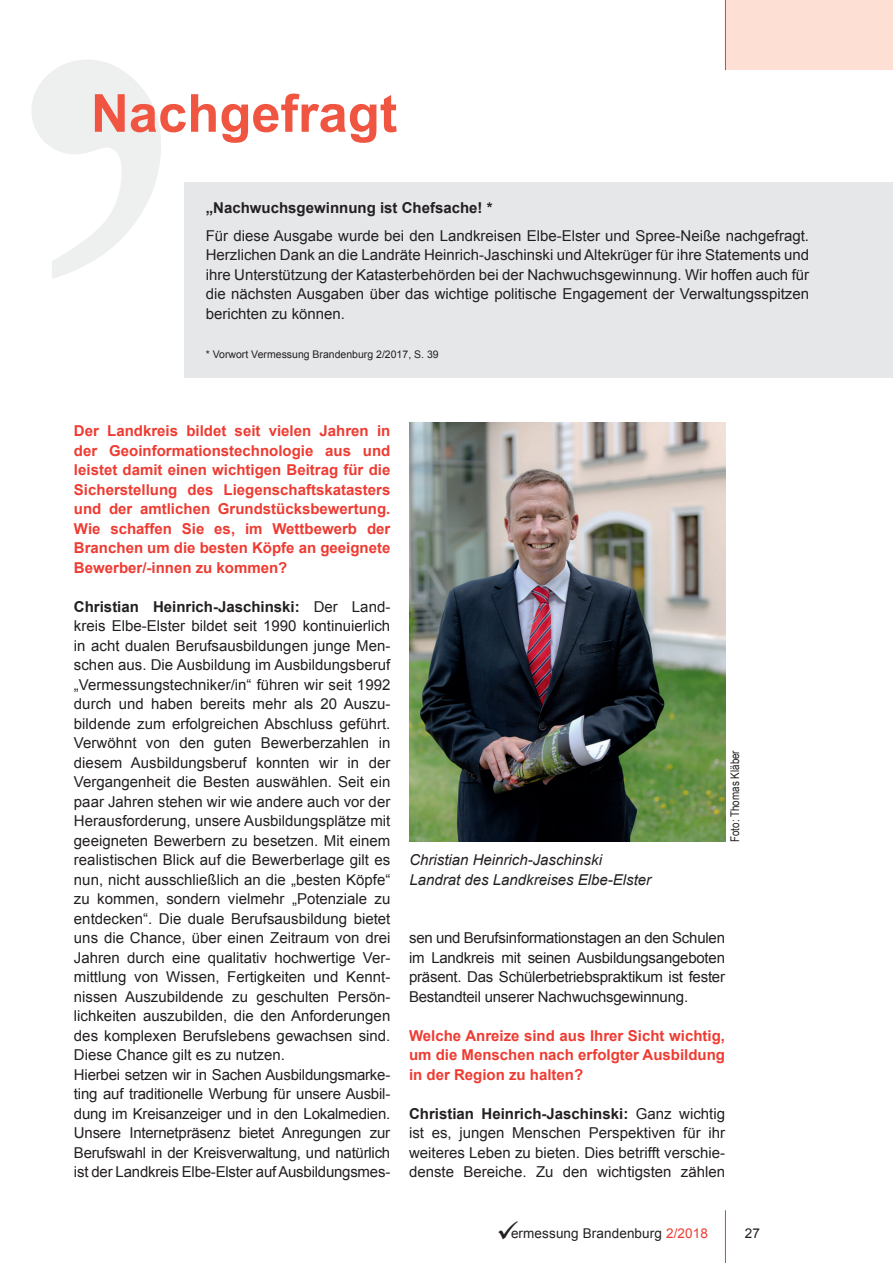
<style>
.page{position:relative;width:893px;height:1263px;background:#fff}
.page>*{position:absolute;margin:0;border:0;box-sizing:border-box;transform-origin:0 0}
.Kapitelüberschrift_2{font:700 52.5px "Arial";color:#f05541}
.Fliess{font:15px/19.5px "Arial";letter-spacing:-.015em;color:#231f20;text-align:justify}
.Fliess-2{font:700 15px/19.5px "Arial";color:#ee3b32;text-align:justify}
.Bildunterschrift_nor{font:15px/19.5px "Arial";color:#231f20;text-align:justify}
.Fliess-3{font:italic 15px "Arial";color:#231f20}
.Fliess_Überschrift{font:700 15px "Arial";color:#231f20}
.t1{font:13.5px "Arial";letter-spacing:.01em;color:#231f20}
.t2{font:12px "Arial Narrow";color:#231f20}
.Bildunterschrift_nor-2{font:10.5px "Arial";color:#231f20}
.s1{font-weight:700}
.s2{color:#ee3b32}
</style>
<div class="page">
<div style="left:725px;top:0;width:168px;height:70px;background:#fddfd3"></div>
<hr style="left:725px;top:0;width:1px;height:70px;background:#ee3b32">
<hr style="left:725px;top:1210px;width:1px;height:53px;background:#ee3b32">
<div style="left:185px;top:183px;width:708px;height:195px;background:#e6e7e9"></div>
<svg style="left:32px;top:60px;width:129px;height:219px"></svg>
<img style="left:409px;top:422px;width:316px;height:419px">
<p class="Kapitelüberschrift_2" style="left:91px;top:78px;width:308px">Nachgefragt</p>
<p class="Fliess_Überschrift" style="left:206px;top:197px;width:288px">„Nachwuchsgewinnung ist Chefsache! *</p>
<p class="Bildunterschrift_nor" style="left:206px;top:226px;width:605px">Für diese Ausgabe wurde bei den Landkreisen Elbe-Elster und Spree-Neiße nachgefragt.<br>Herzlichen Dank an die Landräte Heinrich-Jaschinski und Altekrüger für ihre Statements und ihre Unterstützung der Katasterbehörden bei der Nachwuchsgewinnung. Wir hoffen auch für die nächsten Ausgaben über das wichtige politische Engagement der Verwaltungsspitzen berichten zu können.</p>
<p class="Bildunterschrift_nor-2" style="left:206px;top:347px;width:234px">* Vorwort Vermessung Brandenburg 2/2017, S. 39</p>
<p class="Fliess-2" style="left:74px;top:421px;width:318px">Der Landkreis bildet seit vielen Jahren in der Geoinformationstechnologie aus und leistet damit einen wichtigen Beitrag für die Sicherstellung des Liegenschaftskatasters und der amtlichen Grundstücksbewertung.<br>Wie schaffen Sie es, im Wettbewerb der Branchen um die besten Köpfe an geeignete Bewerber/-innen zu kommen?</p>
<p class="Fliess" style="left:74px;top:597px;width:318px"><span class="s1">Christian Heinrich-Jaschinski:</span> Der Land&shy;kreis Elbe-Elster bildet seit 1990 kontinuierlich in acht dualen Berufsausbildungen junge Men&shy;schen aus. Die Ausbildung im Ausbildungsberuf „Vermessungstechniker/in“ führen wir seit 1992 durch und haben bereits mehr als 20 Auszu&shy;bildende zum erfolgreichen Abschluss geführt.<br>Verwöhnt von den guten Bewerberzahlen in diesem Ausbildungsberuf konnten wir in der Vergangenheit die Besten auswählen. Seit ein paar Jahren stehen wir wie andere auch vor der Herausforderung, unsere Ausbildungsplätze mit geeigneten Bewerbern zu besetzen. Mit einem realistischen Blick auf die Bewerberlage gilt es nun, nicht ausschließlich an die „besten Köpfe“ zu kommen, sondern vielmehr „Potenziale zu entdecken“. Die duale Berufsausbildung bietet uns die Chance, über einen Zeitraum von drei Jahren durch eine qualitativ hochwertige Ver&shy;mittlung von Wissen, Fertigkeiten und Kennt&shy;nissen Auszubildende zu geschulten Persön&shy;lichkeiten auszubilden, die den Anforderungen des komplexen Berufslebens gewachsen sind.<br>Diese Chance gilt es zu nutzen.</p>
<p class="Fliess" style="left:74px;top:1065px;width:318px">Hierbei setzen wir in Sachen Ausbildungsmarke&shy;ting auf traditionelle Werbung für unsere Ausbil&shy;dung im Kreisanzeiger und in den Lokalmedien.<br>Unsere Internetpräsenz bietet Anregungen zur Berufswahl in der Kreisverwaltung, und natürlich ist der Landkreis Elbe-Elster auf Ausbildungsmes-</p>
<p class="Fliess-3" style="left:409px;top:850px;width:194px">Christian Heinrich-Jaschinski</p>
<p class="Fliess-3" style="left:409px;top:870px;width:243px">Landrat des Landkreises Elbe-Elster</p>
<p class="t2" style="left:726px;top:842px;width:93px;rotate:-90deg">Foto: Thomas Kläber</p>
<p class="Fliess" style="left:409px;top:928px;width:317px">sen und Berufsinformationstagen an den Schulen im Landkreis mit seinen Ausbildungsangeboten präsent. Das Schülerbetriebspraktikum ist fester Bestandteil unserer Nachwuchsgewinnung.</p>
<p class="Fliess-2" style="left:409px;top:1026px;width:317px">Welche Anreize sind aus Ihrer Sicht wichtig, um die Menschen nach erfolgter Ausbildung in der Region zu halten?</p>
<p class="Fliess" style="left:409px;top:1104px;width:317px"><span class="s1">Christian Heinrich-Jaschinski:</span> Ganz wichtig ist es, jungen Menschen Perspektiven für ihr weiteres Leben zu bieten. Dies betrifft verschie&shy;denste Bereiche. Zu den wichtigsten zählen</p>
<p class="t1" style="left:497px;top:1224px;width:213px">✓ermessung Brandenburg <span class="s2">2/2018</span></p>
<p class="t1" style="left:745px;top:1224px;width:17px">27</p>
</div>
